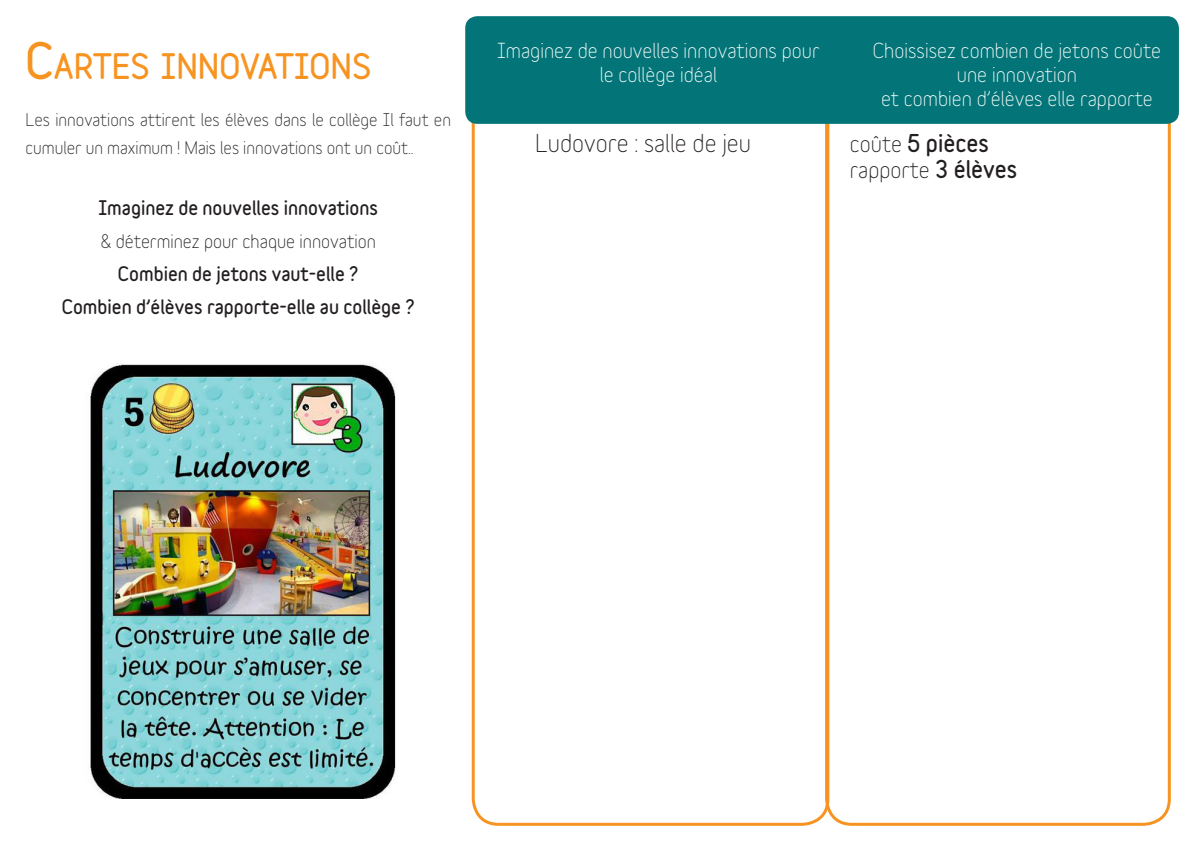
<style>
.page{position:relative;width:1191px;height:842px;background:#fff}
.page>*{position:absolute;margin:0;border:0;box-sizing:border-box;transform-origin:0 0}
.t1{font:900 31.5px "Variable";color:#f79421}
.t2{font:24px "Variable";color:#231f20}
.t3{font:22px "Variable";color:#231f20}
.t4{font:900 22px "Variable";color:#231f20}
.t5{font:20px/24px "Variable";color:#fff;text-align:center}
.t6{font:900 18px "Variable";color:#231f20}
.t7{font:18px "Variable";color:#231f20}
.t8{font:17px/28px "Variable";color:#231f20}
.s1{font-size:45px}
.s2{font-weight:400}
.s3{font-weight:900}
</style>
<div class="page">
<div style="left:472px;top:44px;width:357px;height:782px;border:3px solid #f79421;border-radius:26px"></div>
<div style="left:465px;top:16px;width:714px;height:108px;background:#037578;border-radius:12px"></div>
<img style="left:90px;top:364px;width:306px;height:434px">
<p class="t1" style="left:26px;top:42px;width:348px"><span class="s1">C</span>ARTES INNOVATIONS</p>
<p class="t5" style="left:497px;top:36px;width:324px">Imaginez de nouvelles innovations pour le collège idéal</p>
<p class="t5" style="left:872px;top:36px;width:290px">Choissisez combien de jetons coûte une innovation</p>
<p class="t5" style="left:881px;top:84px;width:273px">et combien d’élèves elle rapporte</p>
<p class="t8" style="left:26px;top:104px;width:427px">Les innovations attirent les élèves dans le collège Il faut en cumuler un maximum ! Mais les innovations ont un coût..</p>
<p class="t2" style="left:535px;top:124px;width:217px">Ludovore : salle de jeu</p>
<p class="t4" style="left:850px;top:126px;width:140px"><span class="s2">coûte</span> 5 pièces</p>
<p class="t3" style="left:850px;top:153px;width:169px">rapporte <span class="s3">3 élèves</span></p>
<p class="t6" style="left:98px;top:194px;width:281px">Imaginez de nouvelles innovations</p>
<p class="t7" style="left:101px;top:227px;width:277px">&amp; déterminez pour chaque innovation</p>
<p class="t6" style="left:118px;top:260px;width:242px">Combien de jetons vaut-elle ?</p>
<p class="t6" style="left:62px;top:293px;width:354px">Combien d’élèves rapporte-elle au collège ?</p>
</div>
